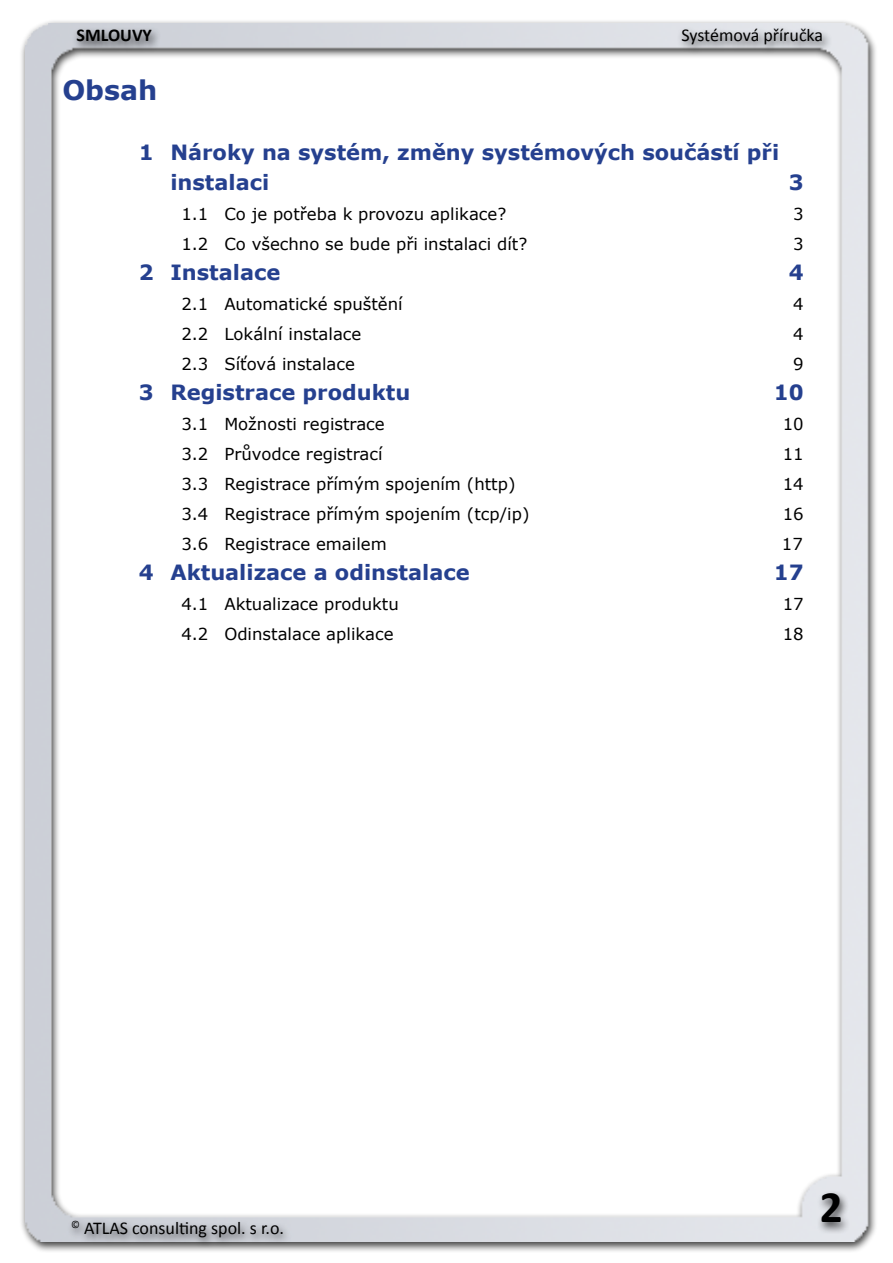
<style>
.page{position:relative;width:893px;height:1263px;background:#fff}
.page>*{position:absolute;margin:0;border:0;box-sizing:border-box;transform-origin:0 0}
.t1{font:700 45px "Calibri";color:#000}
.t2{font:700 27px "Verdana";color:#25408f}
.t3{font:700 21px/30px "Verdana";color:#25408f}
.t4{font:18px "Calibri";color:#000}
.t5{font:700 18px "Calibri";color:#000}
.t6{font:16.5px "Verdana";color:#000}
</style>
<div class="page">
<div style="left:19px;top:19px;width:859px;height:1235px;background:#000;opacity:.75"></div>
<img style="left:26px;top:23px;width:844px;height:1219px">
<div style="left:71px;top:25px;width:90px;height:28px;background:#000;opacity:.75"></div>
<div style="left:676px;top:25px;width:156px;height:31px;background:#000;opacity:.75"></div>
<div style="left:67px;top:1217px;width:225px;height:31px;background:#000;opacity:.75"></div>
<div style="left:816px;top:1189px;width:35px;height:45px;background:#000;opacity:.75"></div>
<p class="t5" style="left:77px;top:22px;width:77px">SMLOUVY</p>
<p class="t4" style="left:681px;top:22px;width:143px">Systémová příručka</p>
<h2 class="t2" style="left:62px;top:71px;width:97px">Obsah</h2>
<p class="t3" style="left:170px;top:137px;width:610px;text-indent:-31px">1 Nároky na systém, změny systémových součástí při instalaci</p>
<p class="t3" style="left:789px;top:167px;width:16px">3</p>
<p class="t6" style="left:181px;top:203px;width:326px">1.1 Co je potřeba k provozu aplikace?</p>
<p class="t6" style="left:793px;top:203px;width:12px">3</p>
<p class="t6" style="left:181px;top:233px;width:347px">1.2 Co všechno se bude při instalaci dít?</p>
<p class="t6" style="left:793px;top:233px;width:12px">3</p>
<p class="t3" style="left:139px;top:257px;width:143px">2 Instalace</p>
<p class="t3" style="left:789px;top:257px;width:16px">4</p>
<p class="t6" style="left:181px;top:293px;width:223px">2.1 Automatické spuštění</p>
<p class="t6" style="left:793px;top:293px;width:12px">4</p>
<p class="t6" style="left:181px;top:323px;width:181px">2.2 Lokální instalace</p>
<p class="t6" style="left:793px;top:323px;width:12px">4</p>
<p class="t6" style="left:181px;top:353px;width:175px">2.3 Síťová instalace</p>
<p class="t6" style="left:793px;top:353px;width:12px">9</p>
<p class="t3" style="left:139px;top:377px;width:273px">3 Registrace produktu</p>
<p class="t3" style="left:774px;top:377px;width:31px">10</p>
<p class="t6" style="left:181px;top:413px;width:205px">3.1 Možnosti registrace</p>
<p class="t6" style="left:783px;top:413px;width:22px">10</p>
<p class="t6" style="left:181px;top:443px;width:203px">3.2 Průvodce registrací</p>
<p class="t6" style="left:783px;top:443px;width:22px">11</p>
<p class="t6" style="left:181px;top:473px;width:336px">3.3 Registrace přímým spojením (http)</p>
<p class="t6" style="left:783px;top:473px;width:22px">14</p>
<p class="t6" style="left:181px;top:503px;width:350px">3.4 Registrace přímým spojením (tcp/ip)</p>
<p class="t6" style="left:783px;top:503px;width:22px">16</p>
<p class="t6" style="left:181px;top:533px;width:207px">3.6 Registrace emailem</p>
<p class="t6" style="left:782px;top:533px;width:22px">17</p>
<p class="t3" style="left:139px;top:557px;width:332px">4 Aktualizace a odinstalace</p>
<p class="t3" style="left:774px;top:557px;width:31px">17</p>
<p class="t6" style="left:181px;top:593px;width:219px">4.1 Aktualizace produktu</p>
<p class="t6" style="left:783px;top:593px;width:22px">17</p>
<p class="t6" style="left:181px;top:623px;width:214px">4.2 Odinstalace aplikace</p>
<p class="t6" style="left:783px;top:623px;width:22px">18</p>
<p class="t4" style="left:71px;top:1215px;width:214px"><sup>©</sup> ATLAS consulting spol. s r.o.</p>
<h1 class="t1" style="left:820px;top:1175px;width:24px">2</h1>
</div>
